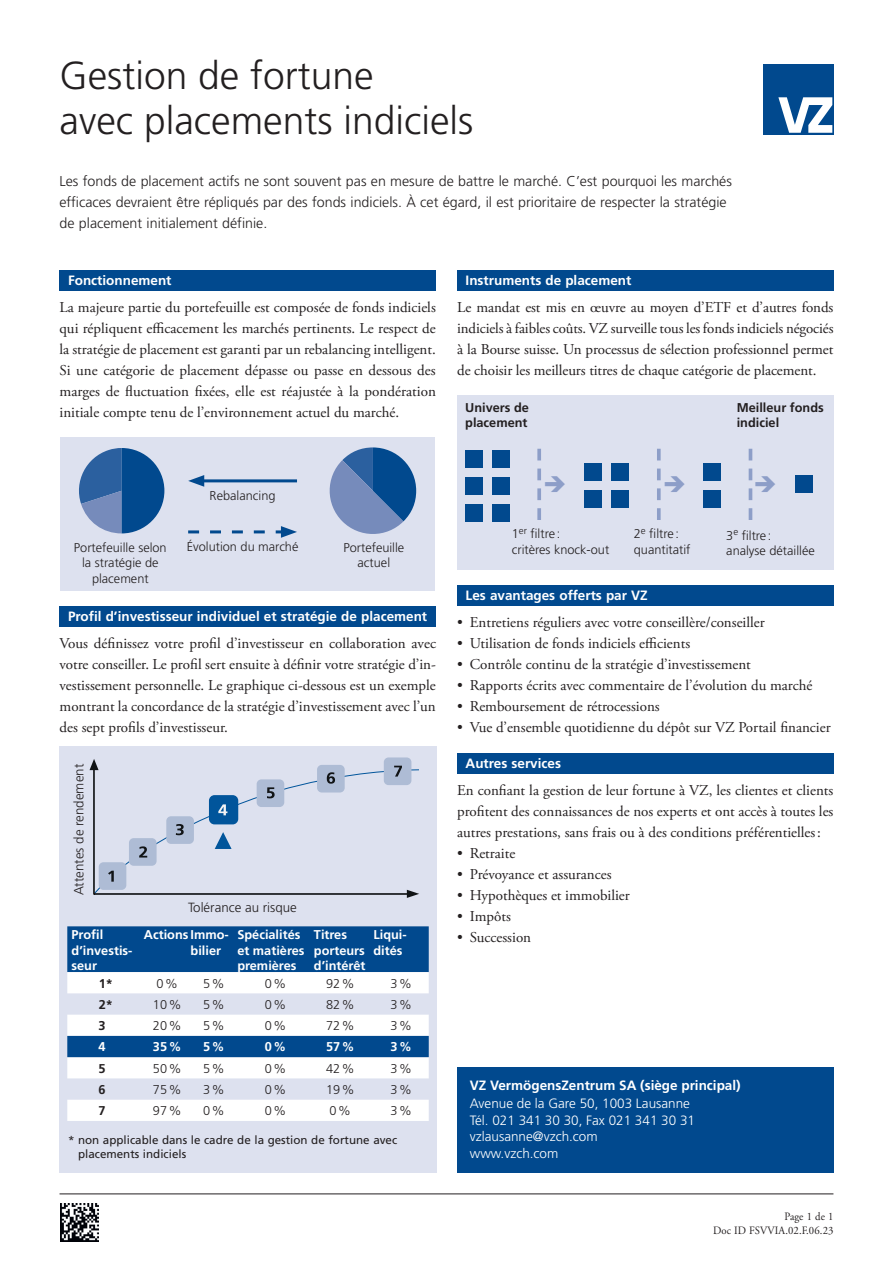
<style>
.page{position:relative;width:893px;height:1263px;background:#fff}
.page>*{position:absolute;margin:0;border:0;box-sizing:border-box;transform-origin:0 0}
.t1{font:300 39px/45px "Frutiger LT Pro";color:#231f20}
.t2{font:15px/21px "Adobe Garamond Pro";color:#231f20;text-align:justify}
.t3{font:300 14.25px/21px "Frutiger LT Pro";color:#231f20}
.t4{font:700 13.5px "Frutiger LT Pro";color:#fff}
.t5{font:300 13.5px/16.5px "Frutiger LT Pro";color:#fff}
.t6{font:300 13.35px "Frutiger LT";color:#231f20}
.t7{font:300 12.75px/15.3px "Frutiger LT Pro";color:#231f20}
.t8{font:700 12.75px/15.3px "Frutiger LT Pro";color:#fff}
.t9{font:700 12.75px/15.3px "Frutiger LT Pro";color:#231f20}
.t10{font:11.7px/14px "Frutiger LT Pro";color:#231f20}
.t11{font:11.25px/13.5px "Adobe Garamond Pro";letter-spacing:.01em;color:#231f20;text-align:right;scale:.95 1}
</style>
<div class="page">
<div style="left:764px;top:64px;width:70px;height:70px;background:#01498e"></div>
<svg style="left:778px;top:97px;width:54px;height:36px"></svg>
<div style="left:457px;top:1068px;width:376px;height:105px;background:#01498e"></div>
<hr style="left:60px;top:1193px;width:773px;height:1px;background:#231f20">
<img style="left:60px;top:1203px;width:39px;height:39px">
<div style="left:60px;top:270px;width:376px;height:21px;background:#01498e"></div>
<div style="left:60px;top:606px;width:376px;height:21px;background:#01498e"></div>
<div style="left:457px;top:270px;width:376px;height:21px;background:#01498e"></div>
<div style="left:457px;top:585px;width:376px;height:21px;background:#01498e"></div>
<div style="left:457px;top:753px;width:376px;height:21px;background:#01498e"></div>
<div style="left:61px;top:438px;width:374px;height:153px;background:#dde1ef"></div>
<svg style="left:79px;top:448px;width:85px;height:85px"></svg>
<hr style="left:199px;top:479px;width:98px;height:3px;background:#01498e">
<svg style="left:188px;top:475px;width:16px;height:12px"></svg>
<svg style="left:188px;top:526px;width:109px;height:12px"></svg>
<svg style="left:329px;top:447px;width:87px;height:87px"></svg>
<div style="left:60px;top:746px;width:377px;height:427px;background:#dde1ef"></div>
<div style="left:384px;top:757px;width:27px;height:28px;background:#aebcd5;border-radius:5px"></div>
<svg style="left:90px;top:759px;width:329px;height:139px"></svg>
<div style="left:67px;top:926px;width:362px;height:46px;background:#01498e"></div>
<svg style="left:67px;top:972px;width:362px;height:149px;fill:#fff"></svg>
<div style="left:67px;top:1036px;width:362px;height:21px;background:#01498e"></div>
<div style="left:457px;top:396px;width:376px;height:174px;background:#dde1ef"></div>
<div style="left:465px;top:450px;width:18px;height:18px;background:#01498e"></div>
<div style="left:465px;top:477px;width:18px;height:18px;background:#01498e"></div>
<div style="left:465px;top:504px;width:18px;height:17px;background:#01498e"></div>
<div style="left:492px;top:450px;width:18px;height:18px;background:#01498e"></div>
<div style="left:492px;top:477px;width:18px;height:18px;background:#01498e"></div>
<div style="left:492px;top:504px;width:18px;height:17px;background:#01498e"></div>
<div style="left:795px;top:475px;width:18px;height:18px;background:#01498e"></div>
<div style="left:584px;top:490px;width:18px;height:18px;background:#01498e"></div>
<div style="left:611px;top:490px;width:17px;height:18px;background:#01498e"></div>
<div style="left:584px;top:463px;width:18px;height:18px;background:#01498e"></div>
<div style="left:611px;top:463px;width:17px;height:18px;background:#01498e"></div>
<div style="left:703px;top:490px;width:18px;height:18px;background:#01498e"></div>
<div style="left:703px;top:463px;width:18px;height:18px;background:#01498e"></div>
<svg style="left:537px;top:449px;width:4px;height:71px"></svg>
<svg style="left:657px;top:449px;width:4px;height:71px"></svg>
<svg style="left:749px;top:449px;width:4px;height:71px"></svg>
<h1 class="t1" style="left:60px;top:53px;width:415px">Gestion de fortune<br>avec placements indiciels</h1>
<p class="t3" style="left:60px;top:170px;width:674px">Les fonds de placement actifs ne sont souvent pas en mesure de battre le marché. C’est pourquoi les marchés efficaces devraient être répliqués par des fonds indiciels. À cet égard, il est prioritaire de respecter la stratégie de placement initialement définie.</p>
<p class="t4" style="left:68px;top:272px;width:105px">Fonctionnement</p>
<p class="t2" style="left:60px;top:297px;width:378px">La majeure partie du portefeuille est composée de fonds indiciels qui répliquent efficacement les marchés pertinents. Le respect de la stratégie de placement est garanti par un rebalancing intelligent.<br>Si une catégorie de placement dépasse ou passe en dessous des marges de fluctuation fixées, elle est réajustée à la pondération initiale compte tenu de l’environnement actuel du marché.</p>
<p class="t4" style="left:466px;top:272px;width:167px">Instruments de placement</p>
<p class="t2" style="left:457px;top:297px;width:378px">Le mandat est mis en œuvre au moyen d’ETF et d’autres fonds indiciels à faibles coûts. VZ surveille tous les fonds indiciels négociés à la Bourse suisse. Un processus de sélection professionnel permet de choisir les meilleurs titres de chaque catégorie de placement.</p>
<p class="t9" style="left:465px;top:399px;width:65px">Univers de placement</p>
<p class="t9" style="left:737px;top:400px;width:89px">Meilleur fonds indiciel</p>
<p class="t7" style="left:210px;top:488px;width:67px">Rebalancing</p>
<p class="t7" style="left:74px;top:540px;width:94px">Portefeuille selon</p>
<p class="t7" style="left:187px;top:539px;width:113px">Évolution du marché</p>
<p class="t7" style="left:82px;top:555px;width:78px;text-align:center">la stratégie de placement</p>
<p class="t7" style="left:343px;top:540px;width:62px;text-align:center">Portefeuille actuel</p>
<p class="t4" style="left:68px;top:608px;width:361px">Profil d’investisseur individuel et stratégie de placement</p>
<p class="t2" style="left:60px;top:633px;width:378px">Vous définissez votre profil d’investisseur en collaboration avec votre conseiller. Le profil sert ensuite à définir votre stratégie d’in&shy;vestissement personnelle. Le graphique ci-dessous est un exemple montrant la concordance de la stratégie d’investissement avec l’un des sept profils d’investisseur.</p>
<p class="t6" style="left:71px;top:895px;width:133px;rotate:-90deg">Attentes de rendement</p>
<p class="t6" style="left:188px;top:900px;width:110px">Tolérance au risque</p>
<p class="t8" style="left:72px;top:927px;width:62px">Profil d’investis&shy;seur</p>
<p class="t8" style="left:191px;top:927px;width:40px;text-indent:-47px">Actions Immo&shy;bilier</p>
<p class="t8" style="left:237px;top:927px;width:69px">Spécialités et matières premières</p>
<p class="t8" style="left:314px;top:927px;width:53px">Titres porteurs d’intérêt</p>
<p class="t8" style="left:373px;top:927px;width:35px">Liqui&shy;dités</p>
<p class="t9" style="left:99px;top:975px;width:16px">1*</p>
<p class="t7" style="left:157px;top:975px;width:23px">0%</p>
<p class="t7" style="left:203px;top:975px;width:23px">5%</p>
<p class="t7" style="left:265px;top:975px;width:23px">0%</p>
<p class="t7" style="left:326px;top:975px;width:30px">92%</p>
<p class="t7" style="left:390px;top:975px;width:23px">3%</p>
<p class="t9" style="left:99px;top:997px;width:16px">2*</p>
<p class="t7" style="left:153px;top:997px;width:30px">10%</p>
<p class="t7" style="left:203px;top:997px;width:23px">5%</p>
<p class="t7" style="left:265px;top:997px;width:23px">0%</p>
<p class="t7" style="left:326px;top:997px;width:30px">82%</p>
<p class="t7" style="left:390px;top:997px;width:23px">3%</p>
<p class="t9" style="left:99px;top:1018px;width:9px">3</p>
<p class="t7" style="left:153px;top:1018px;width:30px">20%</p>
<p class="t7" style="left:203px;top:1018px;width:23px">5%</p>
<p class="t7" style="left:265px;top:1018px;width:23px">0%</p>
<p class="t7" style="left:326px;top:1018px;width:30px">72%</p>
<p class="t7" style="left:390px;top:1018px;width:23px">3%</p>
<p class="t8" style="left:99px;top:1039px;width:9px">4</p>
<p class="t8" style="left:153px;top:1039px;width:30px">35%</p>
<p class="t8" style="left:203px;top:1039px;width:23px">5%</p>
<p class="t8" style="left:265px;top:1039px;width:23px">0%</p>
<p class="t8" style="left:326px;top:1039px;width:30px">57%</p>
<p class="t8" style="left:390px;top:1039px;width:23px">3%</p>
<p class="t9" style="left:99px;top:1060px;width:9px">5</p>
<p class="t7" style="left:153px;top:1060px;width:30px">50%</p>
<p class="t7" style="left:203px;top:1060px;width:23px">5%</p>
<p class="t7" style="left:265px;top:1060px;width:23px">0%</p>
<p class="t7" style="left:326px;top:1060px;width:30px">42%</p>
<p class="t7" style="left:390px;top:1060px;width:23px">3%</p>
<p class="t9" style="left:99px;top:1082px;width:9px">6</p>
<p class="t7" style="left:153px;top:1082px;width:30px">75%</p>
<p class="t7" style="left:203px;top:1082px;width:23px">3%</p>
<p class="t7" style="left:265px;top:1082px;width:23px">0%</p>
<p class="t7" style="left:326px;top:1082px;width:30px">19%</p>
<p class="t7" style="left:390px;top:1082px;width:23px">3%</p>
<p class="t9" style="left:99px;top:1103px;width:9px">7</p>
<p class="t7" style="left:153px;top:1103px;width:30px">97%</p>
<p class="t7" style="left:203px;top:1103px;width:23px">0%</p>
<p class="t7" style="left:265px;top:1103px;width:23px">0%</p>
<p class="t7" style="left:330px;top:1103px;width:23px">0%</p>
<p class="t7" style="left:390px;top:1103px;width:23px">3%</p>
<p class="t10" style="left:78px;top:1133px;width:321px;text-indent:-10px">* non applicable dans le cadre de la gestion de fortune avec placements indiciels</p>
<p class="t7" style="left:512px;top:526px;width:99px">1<sup>er</sup> filtre :<br>critères knock-out</p>
<p class="t7" style="left:634px;top:526px;width:58px">2<sup>e</sup> filtre: quantitatif</p>
<p class="t7" style="left:726px;top:527px;width:90px">3<sup>e</sup> filtre :<br>analyse détaillée</p>
<p class="t4" style="left:466px;top:587px;width:184px">Les avantages offerts par VZ</p>
<p class="t2" style="left:457px;top:612px;width:309px">• Entretiens réguliers avec votre conseillère/conseiller</p>
<p class="t2" style="left:457px;top:633px;width:235px">• Utilisation de fonds indiciels efficients</p>
<p class="t2" style="left:457px;top:654px;width:295px">• Contrôle continu de la stratégie d’investissement</p>
<p class="t2" style="left:457px;top:675px;width:357px">• Rapports écrits avec commentaire de l’évolution du marché</p>
<p class="t2" style="left:457px;top:696px;width:204px">• Remboursement de rétrocessions</p>
<p class="t2" style="left:457px;top:717px;width:375px">• Vue d’ensemble quotidienne du dépôt sur VZ Portail financier</p>
<p class="t4" style="left:466px;top:755px;width:97px">Autres services</p>
<p class="t2" style="left:457px;top:780px;width:378px">En confiant la gestion de leur fortune à VZ, les clientes et clients profitent des connaissances de nos experts et ont accès à toutes les autres prestations, sans frais ou à des conditions préférentielles:</p>
<p class="t2" style="left:457px;top:843px;width:60px">• Retraite</p>
<p class="t2" style="left:457px;top:864px;width:156px">• Prévoyance et assurances</p>
<p class="t2" style="left:457px;top:885px;width:174px">• Hypothèques et immobilier</p>
<p class="t2" style="left:457px;top:906px;width:55px">• Impôts</p>
<p class="t2" style="left:457px;top:927px;width:76px">• Succession</p>
<p class="t4" style="left:470px;top:1077px;width:272px">VZ VermögensZentrum SA (siège principal)</p>
<p class="t5" style="left:470px;top:1095px;width:227px">Avenue de la Gare 50, 1003 Lausanne<br>Tél. 021 341 30 30, Fax 021 341 30 31 vzlausanne@vzch.com<br>www.vzch.com</p>
<p class="t11" style="left:713px;top:1210px;width:128px">Page 1 de 1<br>Doc ID FSVVIA.02.F.06.23</p>
</div>
